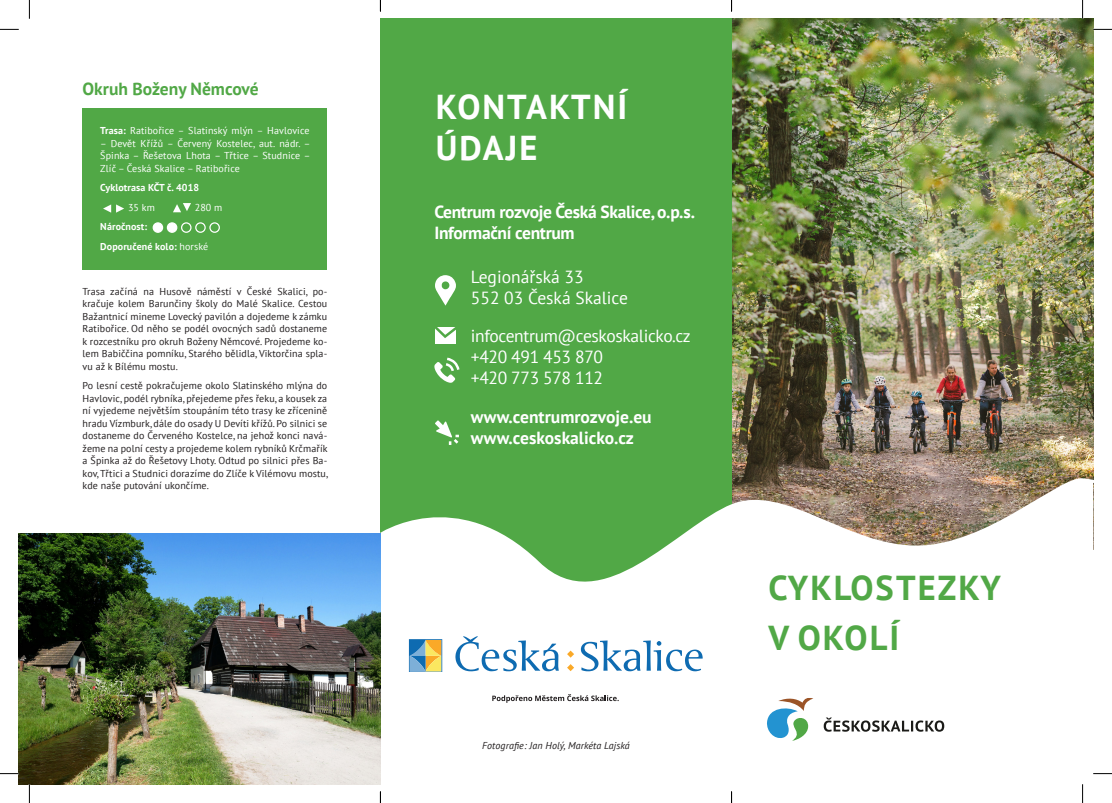
<style>
.page{position:relative;width:1112px;height:803px;background:#fff}
.page>*{position:absolute;margin:0;border:0;box-sizing:border-box;transform-origin:0 0}
.nadpis{font:700 34.5px "PT Sans";letter-spacing:.06em;color:#51a846}
.nadpis-2{font:700 34.5px/41.4px "PT Sans";letter-spacing:.06em;color:#fff}
.text{font:17.5px/21px "PT Sans";letter-spacing:-.02em;color:#fff}
.text-2{font:700 17.5px/21px "PT Sans";letter-spacing:-.02em;color:#fff}
.text-3{font:700 17.5px/21px "PT Sans";color:#fff}
.text-4{font:17.5px/21px "PT Sans";color:#fff}
.text-5{font:700 17.5px "PT Sans";color:#51a846}
.text-6{font:10px/12.5px "PT Sans";letter-spacing:.01em;color:#231f20;text-align:justify}
.text-7{font:10px/12.5px "PT Sans";letter-spacing:.01em;color:#fff;text-align:justify}
.text-8{font:700 10px "PT Sans";letter-spacing:.01em;color:#fff}
.text-9{font:italic 10px "PT Sans";letter-spacing:.01em;color:#231f20}
.s1{font-weight:700}
.s2{font-weight:400}
</style>
<div class="page">
<div style="left:83px;top:108px;width:244px;height:161px;background:#51a846"></div>
<img style="left:731px;top:19px;width:361px;height:457px">
<div style="left:380px;top:19px;width:351px;height:765px;background:#51a846"></div>
<svg style="left:380px;top:476px;width:712px;height:308px"></svg>
<svg style="left:434px;top:357px;width:26px;height:26px"></svg>
<div style="left:435px;top:327px;width:21px;height:17px;background:#fff"></div>
<svg style="left:435px;top:327px;width:21px;height:11px"></svg>
<svg style="left:435px;top:420px;width:24px;height:25px"></svg>
<svg style="left:435px;top:275px;width:21px;height:31px"></svg>
<svg style="left:823px;top:717px;width:121px;height:15px"></svg>
<svg style="left:766px;top:697px;width:47px;height:44px"></svg>
<div style="left:153px;top:223px;width:9px;height:9px;background:#fff;border-radius:50%"></div>
<div style="left:153px;top:222px;width:10px;height:11px;border:1px solid #fff;border-radius:50%"></div>
<div style="left:181px;top:222px;width:10px;height:11px;border:1px solid #fff;border-radius:50%"></div>
<div style="left:209px;top:222px;width:11px;height:11px;border:1px solid #fff;border-radius:50%"></div>
<div style="left:167px;top:223px;width:10px;height:9px;background:#fff;border-radius:50%"></div>
<div style="left:167px;top:222px;width:10px;height:11px;border:1px solid #fff;border-radius:50%"></div>
<div style="left:195px;top:222px;width:11px;height:11px;border:1px solid #fff;border-radius:50%"></div>
<svg style="left:103px;top:204px;width:21px;height:9px"></svg>
<svg style="left:173px;top:203px;width:18px;height:9px"></svg>
<img style="left:19px;top:533px;width:361px;height:251px">
<svg style="left:492px;top:694px;width:126px;height:9px"></svg>
<svg style="left:567px;top:650px;width:7px;height:21px"></svg>
<svg style="left:409px;top:639px;width:33px;height:32px"></svg>
<svg style="left:455px;top:636px;width:103px;height:35px;background:#c7dcec"></svg>
<svg style="left:580px;top:640px;width:122px;height:31px;background:#bed7ea"></svg>
<svg style="left:0;top:29px;width:19px;height:1px"></svg>
<svg style="left:1092px;top:29px;width:19px;height:1px"></svg>
<svg style="left:0;top:773px;width:19px;height:1px"></svg>
<svg style="left:1093px;top:773px;width:18px;height:1px"></svg>
<svg style="left:29px;top:0;width:1px;height:19px"></svg>
<svg style="left:29px;top:784px;width:1px;height:19px"></svg>
<svg style="left:1081px;top:0;width:2px;height:19px"></svg>
<svg style="left:1082px;top:784px;width:1px;height:19px"></svg>
<svg style="left:379px;top:0;width:2px;height:11px"></svg>
<svg style="left:379px;top:792px;width:2px;height:11px"></svg>
<p class="text-5" style="left:83px;top:77px;width:177px">Okruh Boženy Němcové</p>
<p class="text-7" style="left:100px;top:124px;width:211px"><span class="s1">Trasa:</span> Ratibořice – Slatinský mlýn – Havlovice</p>
<p class="text-7" style="left:100px;top:137px;width:211px">– Devět Křížů – Červený Kostelec, aut. nádr. – Špinka – Řešetova Lhota – Třtice – Studnice – Zlíč – Česká Skalice – Ratibořice</p>
<p class="text-8" style="left:100px;top:181px;width:100px">Cyklotrasa KČT č. 4018</p>
<p class="text-7" style="left:128px;top:201px;width:28px">35 km</p>
<p class="text-7" style="left:195px;top:201px;width:29px">280 m</p>
<p class="text-8" style="left:100px;top:220px;width:48px">Náročnost:</p>
<p class="text-8" style="left:100px;top:240px;width:109px">Doporučené kolo: <span class="s2">horské</span></p>
<p class="text-6" style="left:83px;top:285px;width:246px">Trasa začíná na Husově náměstí v České Skalici, po&shy;kračuje kolem Barunčiny školy do Malé Skalice. Cestou Bažantnicí mineme Lovecký pavilón a dojedeme k zámku Ratibořice. Od něho se podél ovocných sadů dostaneme k rozcestníku pro okruh Boženy Němcové. Projedeme ko&shy;lem Babiččina pomníku, Starého bělidla, Viktorčina spla&shy;vu až k Bílému mostu.</p>
<p class="text-6" style="left:83px;top:379px;width:247px">Po lesní cestě pokračujeme okolo Slatinského mlýna do Havlovic, podél rybníka, přejedeme přes řeku, a kousek za ní vyjedeme největším stoupáním této trasy ke zřícenině hradu Vízmburk, dále do osady U Devíti křížů. Po silnici se dostaneme do Červeného Kostelce, na jehož konci navá&shy;žeme na polní cesty a projedeme kolem rybníků Krčmařík a Špinka až do Řešetovy Lhoty. Odtud po silnici přes Ba&shy;kov, Třtici a Studnici dorazíme do Zlíče k Vilémovu mostu, kde naše putování ukončíme.</p>
<p class="nadpis-2" style="left:435px;top:86px;width:193px">KONTAKTNÍ<br>ÚDAJE</p>
<p class="text-2" style="left:434px;top:201px;width:262px">Centrum rozvoje Česká Skalice, o.p.s.<br>Informační centrum</p>
<p class="text-4" style="left:471px;top:266px;width:158px">Legionářská 33<br>552 03 Česká Skalice</p>
<p class="text" style="left:471px;top:325px;width:221px">infocentrum@ceskoskalicko.cz +420 491 453 870<br>+420 773 578 112</p>
<p class="text-3" style="left:471px;top:406px;width:182px">www.centrumrozvoje.eu www.ceskoskalicko.cz</p>
<p class="text-9" style="left:482px;top:739px;width:149px">Fotografie: Jan Holý, Markéta Lajská</p>
<p class="nadpis" style="left:768px;top:565px;width:234px">CYKLOSTEZKY</p>
<p class="nadpis" style="left:768px;top:614px;width:132px">V OKOLÍ</p>
</div>
